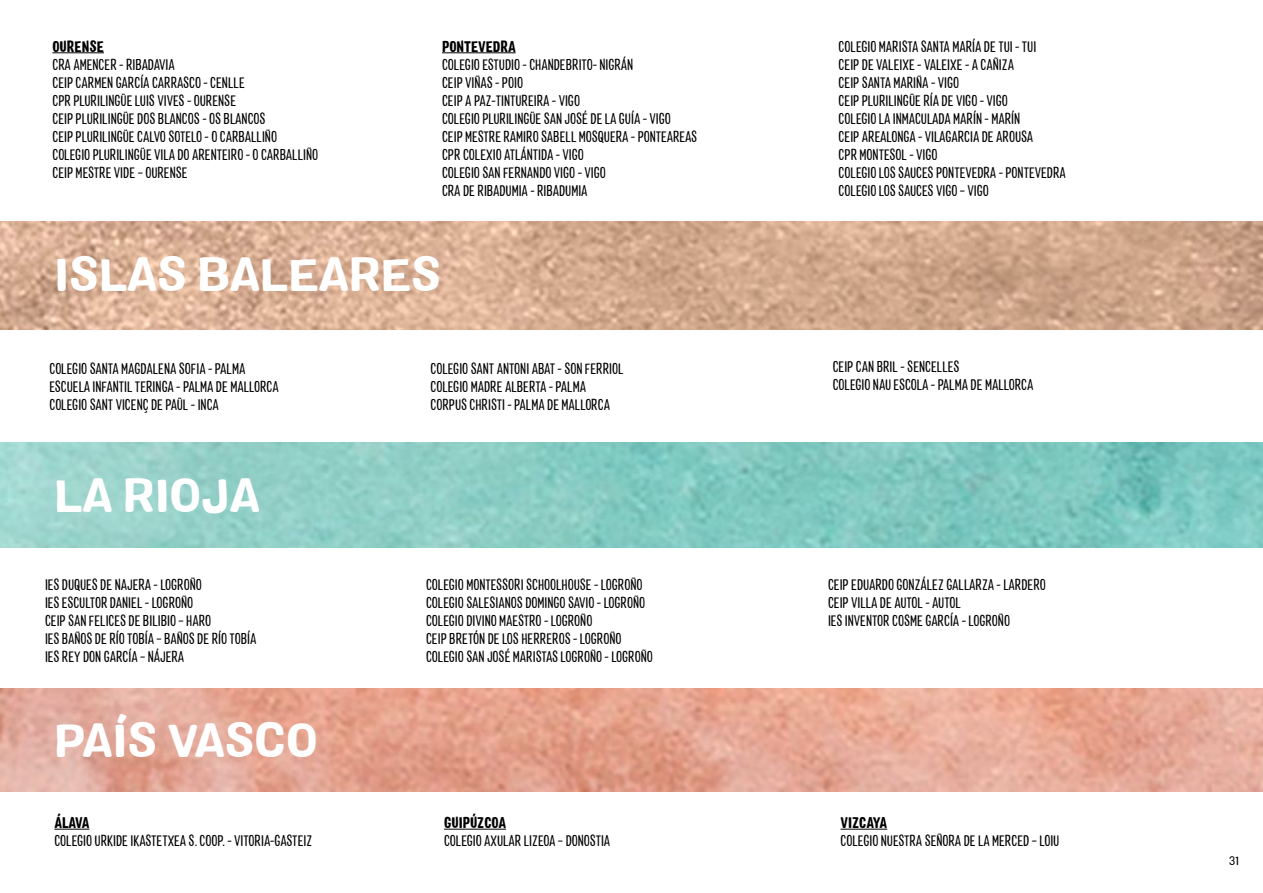
<style>
.page{position:relative;width:1263px;height:893px;background:#fff}
.page>*{position:absolute;margin:0;border:0;box-sizing:border-box;transform-origin:0 0}
.t1{font:45px "Colby St Bld";color:#fff}
.t2{font:condensed 15px/18px "Colby";color:#000}
.t3{font:900 condensed 15px "Colby";color:#000}
.t4{font:12px "Colby St Reg";color:#000}
</style>
<div class="page">
<hr style="left:52px;top:52px;width:52px;height:1px;background:#000">
<hr style="left:442px;top:52px;width:74px;height:1px;background:#000">
<img style="left:0;top:221px;width:1263px;height:108px">
<img style="left:0;top:443px;width:1263px;height:104px">
<img style="left:0;top:688px;width:1263px;height:103px">
<hr style="left:54px;top:829px;width:35px;height:1px;background:#000">
<hr style="left:444px;top:829px;width:62px;height:1px;background:#000">
<hr style="left:840px;top:829px;width:47px;height:1px;background:#000">
<p class="t3" style="left:52px;top:37px;width:53px">OURENSE</p>
<p class="t2" style="left:52px;top:55px;width:267px">CRA AMENCER - RIBADAVIA<br>CEIP CARMEN GARCÍA CARRASCO - CENLLE<br>CPR PLURILINGÜE LUIS VIVES - OURENSE<br>CEIP PLURILINGÜE DOS BLANCOS - OS BLANCOS<br>CEIP PLURILINGÜE CALVO SOTELO - O CARBALLIÑO COLEGIO PLURILINGÜE VILA DO ARENTEIRO - O CARBALLIÑO CEIP MESTRE VIDE – OURENSE</p>
<p class="t3" style="left:442px;top:37px;width:75px">PONTEVEDRA</p>
<p class="t2" style="left:442px;top:55px;width:257px">COLEGIO ESTUDIO - CHANDEBRITO- NIGRÁN<br>CEIP VIÑAS - POIO<br>CEIP A PAZ-TINTUREIRA - VIGO<br>COLEGIO PLURILINGÜE SAN JOSÉ DE LA GUÍA - VIGO<br>CEIP MESTRE RAMIRO SABELL MOSQUERA - PONTEAREAS CPR COLEXIO ATLÁNTIDA - VIGO<br>COLEGIO SAN FERNANDO VIGO - VIGO<br>CRA DE RIBADUMIA - RIBADUMIA</p>
<h1 class="t1" style="left:54px;top:246px;width:388px">ISLAS BALEARES</h1>
<p class="t2" style="left:49px;top:359px;width:231px">COLEGIO SANTA MAGDALENA SOFIA - PALMA<br>ESCUELA INFANTIL TERINGA - PALMA DE MALLORCA<br>COLEGIO SANT VICENÇ DE PAÜL - INCA</p>
<p class="t2" style="left:430px;top:359px;width:195px">COLEGIO SANT ANTONI ABAT - SON FERRIOL<br>COLEGIO MADRE ALBERTA - PALMA<br>CORPUS CHRISTI - PALMA DE MALLORCA</p>
<h1 class="t1" style="left:54px;top:467px;width:207px">LA RIOJA</h1>
<p class="t2" style="left:45px;top:576px;width:213px">IES DUQUES DE NAJERA - LOGROÑO<br>IES ESCULTOR DANIEL - LOGROÑO<br>CEIP SAN FELICES DE BILIBIO – HARO<br>IES BAÑOS DE RÍO TOBÍA – BAÑOS DE RÍO TOBÍA<br>IES REY DON GARCÍA – NÁJERA</p>
<p class="t2" style="left:426px;top:576px;width:228px">COLEGIO MONTESSORI SCHOOLHOUSE - LOGROÑO COLEGIO SALESIANOS DOMINGO SAVIO - LOGROÑO COLEGIO DIVINO MAESTRO - LOGROÑO<br>CEIP BRETÓN DE LOS HERREROS - LOGROÑO COLEGIO SAN JOSÉ MARISTAS LOGROÑO - LOGROÑO</p>
<h1 class="t1" style="left:54px;top:712px;width:265px">PAÍS VASCO</h1>
<p class="t3" style="left:54px;top:813px;width:37px">ÁLAVA</p>
<p class="t2" style="left:54px;top:832px;width:259px">COLEGIO URKIDE IKASTETXEA S. COOP. - VITORIA-GASTEIZ</p>
<p class="t3" style="left:444px;top:813px;width:64px">GUIPÚZCOA</p>
<p class="t2" style="left:444px;top:832px;width:168px">COLEGIO AXULAR LIZEOA – DONOSTIA</p>
<p class="t2" style="left:839px;top:37px;width:229px">COLEGIO MARISTA SANTA MARÍA DE TUI - TUI<br>CEIP DE VALEIXE - VALEIXE - A CAÑIZA<br>CEIP SANTA MARIÑA - VIGO<br>CEIP PLURILINGÜE RÍA DE VIGO - VIGO<br>COLEGIO LA INMACULADA MARÍN - MARÍN<br>CEIP AREALONGA - VILAGARCIA DE AROUSA<br>CPR MONTESOL - VIGO<br>COLEGIO LOS SAUCES PONTEVEDRA - PONTEVEDRA<br>COLEGIO LOS SAUCES VIGO – VIGO</p>
<p class="t2" style="left:833px;top:357px;width:202px">CEIP CAN BRIL - SENCELLES<br>COLEGIO NAU ESCOLA - PALMA DE MALLORCA</p>
<p class="t2" style="left:828px;top:575px;width:219px">CEIP EDUARDO GONZÁLEZ GALLARZA - LARDERO<br>CEIP VILLA DE AUTOL - AUTOL<br>IES INVENTOR COSME GARCÍA - LOGROÑO</p>
<p class="t3" style="left:840px;top:813px;width:48px">VIZCAYA</p>
<p class="t2" style="left:840px;top:832px;width:220px">COLEGIO NUESTRA SEÑORA DE LA MERCED – LOIU</p>
<p class="t4" style="left:1229px;top:853px;width:11px">31</p>
</div>
